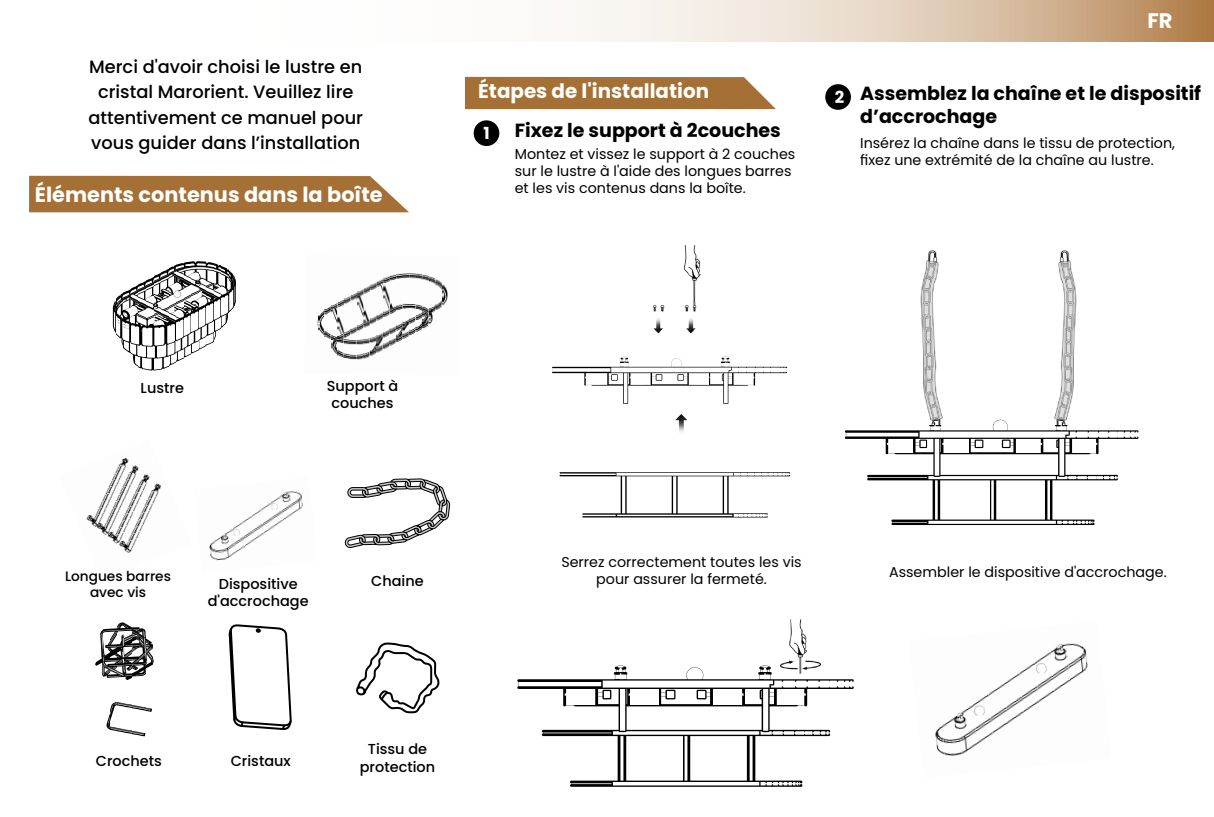
<style>
.page{position:relative;width:1214px;height:817px;background:#fff}
.page>*{position:absolute;margin:0;border:0;box-sizing:border-box;transform-origin:0 0}
.t1{font:700 21px "Poppins";color:#fff}
.t2{font:700 20.8px "Poppins";color:#fff}
.t3{font:700 19.8px "Poppins";color:#fff}
.t4{font:700 19px/22.8px "Poppins";color:#000}
.t5{font:500 17.8px/25.2px "Poppins";color:#000;text-align:center}
.t6{font:700 16.6px "Poppins";color:#fff}
.t7{font:500 14.4px/17.4px "Poppins";color:#000;text-align:center}
.t8{font:14.2px/17.2px "Poppins";color:#000}
.t9{font:500 13.6px/16.4px "Poppins";color:#000;text-align:center}
</style>
<div class="page">
<img style="left:517px;top:665px;width:337px;height:122px">
<img style="left:844px;top:419px;width:295px;height:106px">
<img style="left:112px;top:261px;width:124px;height:110px">
<svg style="left:571px;top:0;width:642px;height:42px;background:#dfcbb6"></svg>
<div style="left:825px;top:84px;width:25px;height:26px;background:#000;border-radius:50%"></div>
<div style="left:473px;top:120px;width:26px;height:26px;background:#000;border-radius:50%"></div>
<div style="left:465px;top:77px;width:311px;height:32px;background:#a57035"></div>
<div style="left:29px;top:176px;width:380px;height:36px;background:#a57035"></div>
<img style="left:653px;top:245px;width:48px;height:89px">
<img style="left:675px;top:414px;width:13px;height:18px">
<svg style="left:356px;top:642px;width:84px;height:72px"></svg>
<svg style="left:228px;top:624px;width:64px;height:106px"></svg>
<svg style="left:344px;top:478px;width:106px;height:70px"></svg>
<img style="left:317px;top:311px;width:6px;height:24px">
<img style="left:323px;top:304px;width:13px;height:50px">
<img style="left:336px;top:297px;width:13px;height:62px">
<img style="left:349px;top:273px;width:99px;height:87px">
<img style="left:95px;top:622px;width:59px;height:115px">
<img style="left:123px;top:547px;width:10px;height:4px">
<img style="left:114px;top:542px;width:22px;height:5px">
<img style="left:109px;top:537px;width:29px;height:5px">
<img style="left:101px;top:532px;width:39px;height:5px">
<img style="left:96px;top:527px;width:47px;height:5px">
<img style="left:91px;top:522px;width:54px;height:5px">
<img style="left:86px;top:518px;width:61px;height:4px">
<img style="left:86px;top:513px;width:63px;height:5px">
<img style="left:96px;top:508px;width:56px;height:5px">
<img style="left:98px;top:484px;width:63px;height:24px">
<img style="left:98px;top:484px;width:62px;height:19px">
<img style="left:98px;top:483px;width:60px;height:15px">
<img style="left:98px;top:483px;width:58px;height:10px">
<img style="left:98px;top:483px;width:56px;height:6px">
<img style="left:98px;top:479px;width:54px;height:5px">
<img style="left:112px;top:457px;width:38px;height:22px">
<img style="left:552px;top:356px;width:235px;height:48px">
<img style="left:559px;top:472px;width:232px;height:46px">
<img style="left:780px;top:619px;width:43px;height:54px">
<img style="left:1029px;top:250px;width:61px;height:174px">
<img style="left:906px;top:250px;width:61px;height:174px">
<img style="left:297px;top:491px;width:6px;height:20px">
<img style="left:287px;top:491px;width:10px;height:27px">
<img style="left:277px;top:491px;width:10px;height:34px">
<img style="left:267px;top:498px;width:10px;height:34px">
<img style="left:257px;top:505px;width:10px;height:33px">
<img style="left:247px;top:512px;width:10px;height:33px">
<img style="left:237px;top:519px;width:10px;height:33px">
<img style="left:227px;top:526px;width:10px;height:33px">
<img style="left:217px;top:532px;width:10px;height:29px">
<img style="left:209px;top:539px;width:8px;height:22px">
<img style="left:1078px;top:644px;width:10px;height:32px">
<img style="left:1062px;top:643px;width:16px;height:43px">
<img style="left:1045px;top:644px;width:17px;height:54px">
<img style="left:1029px;top:655px;width:16px;height:54px">
<img style="left:1012px;top:666px;width:17px;height:55px">
<img style="left:996px;top:678px;width:16px;height:53px">
<img style="left:979px;top:689px;width:17px;height:54px">
<img style="left:963px;top:700px;width:16px;height:54px">
<img style="left:947px;top:711px;width:16px;height:45px">
<img style="left:935px;top:722px;width:12px;height:34px">
<p class="t5" style="left:88px;top:54px;width:276px">Merci d'avoir choisi le lustre en cristal Marorient. Veuillez lire attentivement ce manuel pour vous guider dans l’installation</p>
<h2 class="t2" style="left:35px;top:183px;width:349px">Éléments contenus dans la boîte</h2>
<p class="t7" style="left:141px;top:379px;width:45px">Lustre</p>
<p class="t7" style="left:327px;top:377px;width:73px">Support à couches</p>
<h3 class="t3" style="left:478px;top:80px;width:232px">Étapes de l'installation</h3>
<p class="t6" style="left:483px;top:123px;width:8px">1</p>
<h3 class="t4" style="left:514px;top:119px;width:268px">Fixez le support à 2couches</h3>
<p class="t8" style="left:514px;top:145px;width:282px">Montez et vissez le support à 2 couches sur le lustre à l'aide des longues barres et les vis contenus dans la boîte.</p>
<h1 class="t1" style="left:1147px;top:8px;width:27px">FR</h1>
<p class="t6" style="left:835px;top:87px;width:11px">2</p>
<h3 class="t4" style="left:860px;top:82px;width:342px">Assemblez la chaîne et le dispositif d’accrochage</h3>
<p class="t8" style="left:860px;top:134px;width:316px">Insérez la chaîne dans le tissu de protection, fixez une extrémité de la chaîne au lustre.</p>
<p class="t8" style="left:561px;top:553px;width:242px">Serrez correctement toutes les vis</p>
<p class="t9" style="left:65px;top:567px;width:107px">Longues barres avec vis</p>
<p class="t8" style="left:889px;top:563px;width:279px">Assembler le dispositive d'accrochage.</p>
<p class="t7" style="left:219px;top:575px;width:80px">Dispositive</p>
<p class="t8" style="left:596px;top:570px;width:172px">pour assurer la fermeté.</p>
<p class="t7" style="left:208px;top:592px;width:102px">d'accrochage</p>
<p class="t7" style="left:371px;top:572px;width:54px">Chaine</p>
<p class="t7" style="left:96px;top:752px;width:68px">Crochets</p>
<p class="t7" style="left:231px;top:752px;width:62px">Cristaux</p>
<p class="t7" style="left:360px;top:740px;width:77px">Tissu de protection</p>
</div>
